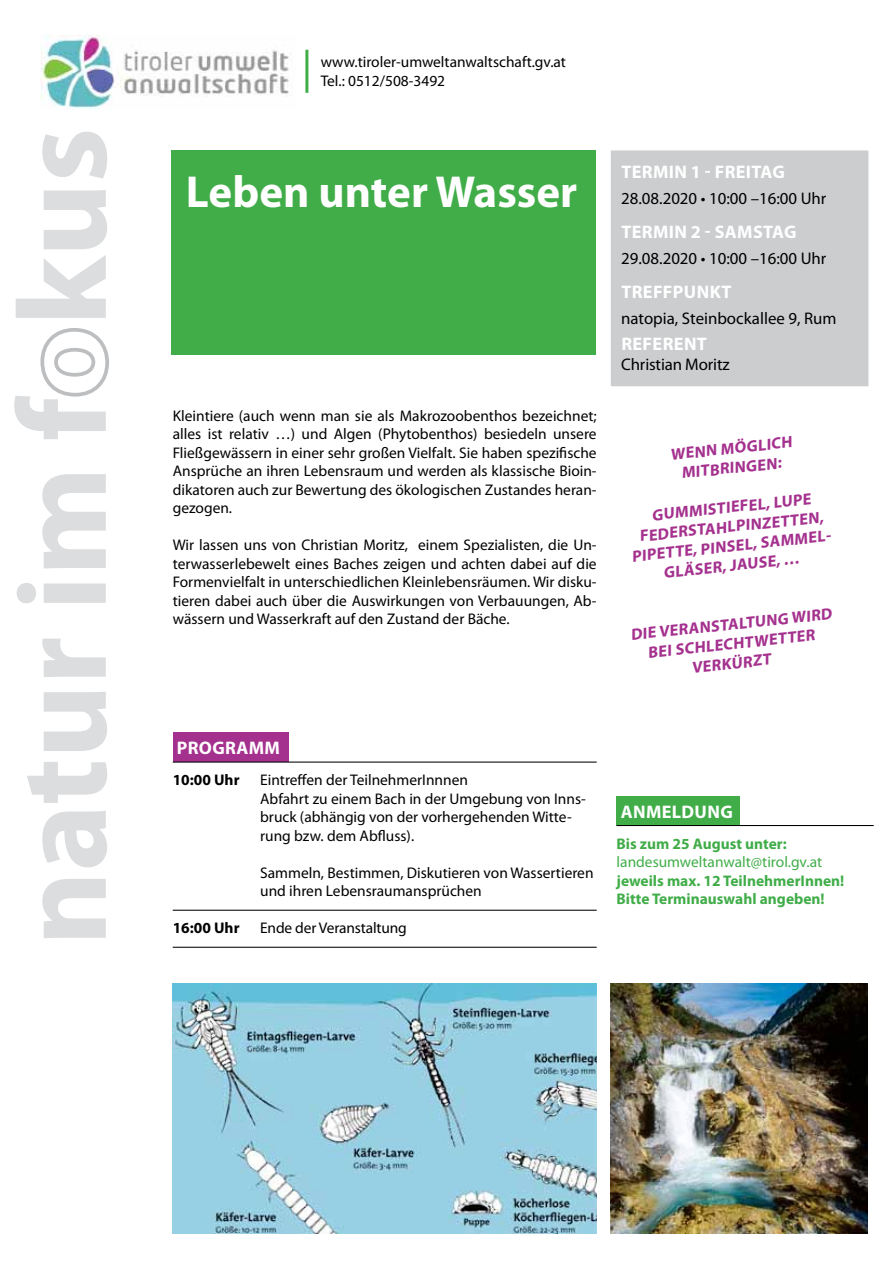
<style>
.page{position:relative;width:893px;height:1263px;background:#fff}
.page>*{position:absolute;margin:0;border:0;box-sizing:border-box;transform-origin:0 0}
.t1{font:700 45px "Myriad Pro";color:#fff}
.t2{font:700 18.3px "Myriad Pro";letter-spacing:.02em;color:#fff}
.t3{font:16.8px "Myriad Pro";color:#000}
.t4{font:700 16.2px/19.5px "Myriad Pro";color:#a4318e}
.t5{font:15.45px/18.5px "Myriad Pro";color:#000}
.t6{font:700 15.45px/18.5px "Myriad Pro";color:#41ad49}
.t7{font:15.45px "Myriad Pro";color:#41ad49}
.t8{font:700 15.45px "Myriad Pro";color:#000}
</style>
<div class="page">
<img style="left:173px;top:983px;width:424px;height:250px">
<svg style="left:16px;top:132px;width:91px;height:186px"></svg>
<svg style="left:40px;top:328px;width:69px;height:68px"></svg>
<svg style="left:14px;top:396px;width:93px;height:542px"></svg>
<div style="left:609px;top:149px;width:261px;height:239px;background:#cbcdce;border:1px solid #fff"></div>
<div style="left:171px;top:150px;width:425px;height:204px;background:#41ad49"></div>
<div style="left:617px;top:796px;width:123px;height:30px;background:#41ad49"></div>
<hr style="left:617px;top:825px;width:257px;height:1px;background:#000">
<img style="left:41px;top:34px;width:250px;height:76px">
<img style="left:610px;top:983px;width:258px;height:250px">
<div style="left:173px;top:732px;width:116px;height:30px;background:#a4318e"></div>
<hr style="left:173px;top:761px;width:424px;height:2px;background:#000">
<hr style="left:173px;top:910px;width:424px;height:1px;background:#000">
<hr style="left:173px;top:947px;width:424px;height:1px;background:#000">
<hr style="left:305px;top:50px;width:3px;height:43px;background:#41ad49">
<p class="t5" style="left:321px;top:53px;width:247px">www.tiroler-umweltanwaltschaft.gv.at<br>Tel.: 0512/508-3492</p>
<h1 class="t1" style="left:186px;top:163px;width:393px">Leben unter Wasser</h1>
<p class="t5" style="left:173px;top:406px;width:425px;text-align:justify">Kleintiere (auch wenn man sie als Makrozoobenthos bezeichnet; alles ist relativ …) und Algen (Phytobenthos) besiedeln unsere Fließgewässern in einer sehr großen Vielfalt. Sie haben spezifische Ansprüche an ihren Lebensraum und werden als klassische Bioin&shy;dikatoren auch zur Bewertung des ökologischen Zustandes heran&shy;gezogen.</p>
<p class="t5" style="left:173px;top:535px;width:425px;text-align:justify">Wir lassen uns von Christian Moritz, einem Spezialisten, die Un&shy;terwasserlebewelt eines Baches zeigen und achten dabei auf die Formenvielfalt in unterschiedlichen Kleinlebensräumen. Wir disku&shy;tieren dabei auch über die Auswirkungen von Verbauungen, Ab&shy;wässern und Wasserkraft auf den Zustand der Bäche.</p>
<p class="t2" style="left:621px;top:159px;width:114px">TERMIN 1 - Freit</p>
<p class="t2" style="left:761px;top:159px;width:26px">ag</p>
<p class="t3" style="left:621px;top:188px;width:207px">28.08.2020 • 10:00 –16:00 Uhr</p>
<p class="t2" style="left:621px;top:220px;width:177px">TERMIN 2 - samstag</p>
<p class="t3" style="left:621px;top:248px;width:207px">29.08.2020 • 10:00 –16:00 Uhr</p>
<p class="t2" style="left:621px;top:280px;width:111px">TREFFPUNKT</p>
<p class="t3" style="left:621px;top:308px;width:217px">natopia, Steinbockallee 9, Rum</p>
<p class="t2" style="left:621px;top:332px;width:23px">Referent</p>
<p class="t3" style="left:621px;top:354px;width:110px">Christian Moritz</p>
<p class="t4" style="left:670px;top:444px;width:14px;rotate:-6deg">wenn</p>
<p class="t4" style="left:719px;top:439px;width:74px;rotate:-6deg">mögli ch</p>
<p class="t4" style="left:680px;top:463px;width:15px;rotate:-6deg">mitbrin</p>
<p class="t4" style="left:745px;top:456px;width:37px;rotate:-6deg">gen :</p>
<p class="t4" style="left:651px;top:505px;width:15px;rotate:-6deg">Gummi</p>
<p class="t4" style="left:706px;top:499px;width:19px;rotate:-6deg">stiefel</p>
<p class="t4" style="left:764px;top:493px;width:27px;rotate:-6deg">, Lupe</p>
<p class="t4" style="left:638px;top:526px;width:99px;rotate:-6deg">Feder stahlpin</p>
<p class="t4" style="left:760px;top:513px;width:21px;rotate:-6deg">zetten</p>
<p class="t4" style="left:631px;top:546px;width:20px;rotate:-6deg">Pipette</p>
<p class="t4" style="left:691px;top:540px;width:103px;rotate:-6deg">, Pin sel , Sammel</p>
<p class="t4" style="left:662px;top:562px;width:138px;rotate:-6deg">gl äser , Jause, …</p>
<p class="t4" style="left:630px;top:624px;width:119px;rotate:-6deg">Die Ver anstaltun</p>
<p class="t4" style="left:776px;top:609px;width:28px;rotate:-6deg">g wir</p>
<p class="t4" style="left:689px;top:638px;width:69px;text-indent:-15px;rotate:-6deg">schle chtwetter verk</p>
<p class="t4" style="left:730px;top:653px;width:38px;rotate:-6deg">ür zt</p>
<p class="t2" style="left:177px;top:736px;width:105px">PROGRAMM</p>
<p class="t8" style="left:173px;top:770px;width:68px">10:00 Uhr</p>
<p class="t5" style="left:260px;top:770px;width:327px">Eintreffen der TeilnehmerInnnen<br>Abfahrt zu einem Bach in der Umgebung von Inns&shy;bruck (abhängig von der vorhergehenden Witte&shy;rung bzw. dem Abfluss).</p>
<p class="t5" style="left:260px;top:863px;width:335px">Sammeln, Bestimmen, Diskutieren von Wassertieren und ihren Lebensraumansprüchen</p>
<p class="t8" style="left:173px;top:918px;width:68px">16:00 Uhr</p>
<p class="t5" style="left:260px;top:918px;width:148px">Ende der Veranstaltung</p>
<p class="t2" style="left:621px;top:799px;width:13px">Anmel</p>
<p class="t2" style="left:682px;top:799px;width:53px">dung</p>
<p class="t6" style="left:617px;top:834px;width:172px">Bis zum 25 August unter:</p>
<p class="t7" style="left:617px;top:852px;width:207px">landesumweltanwalt@tirol.gv.at</p>
<p class="t6" style="left:617px;top:871px;width:229px">jeweils max. 12 TeilnehmerInnen!<br>Bitte Terminauswahl angeben!</p>
</div>
